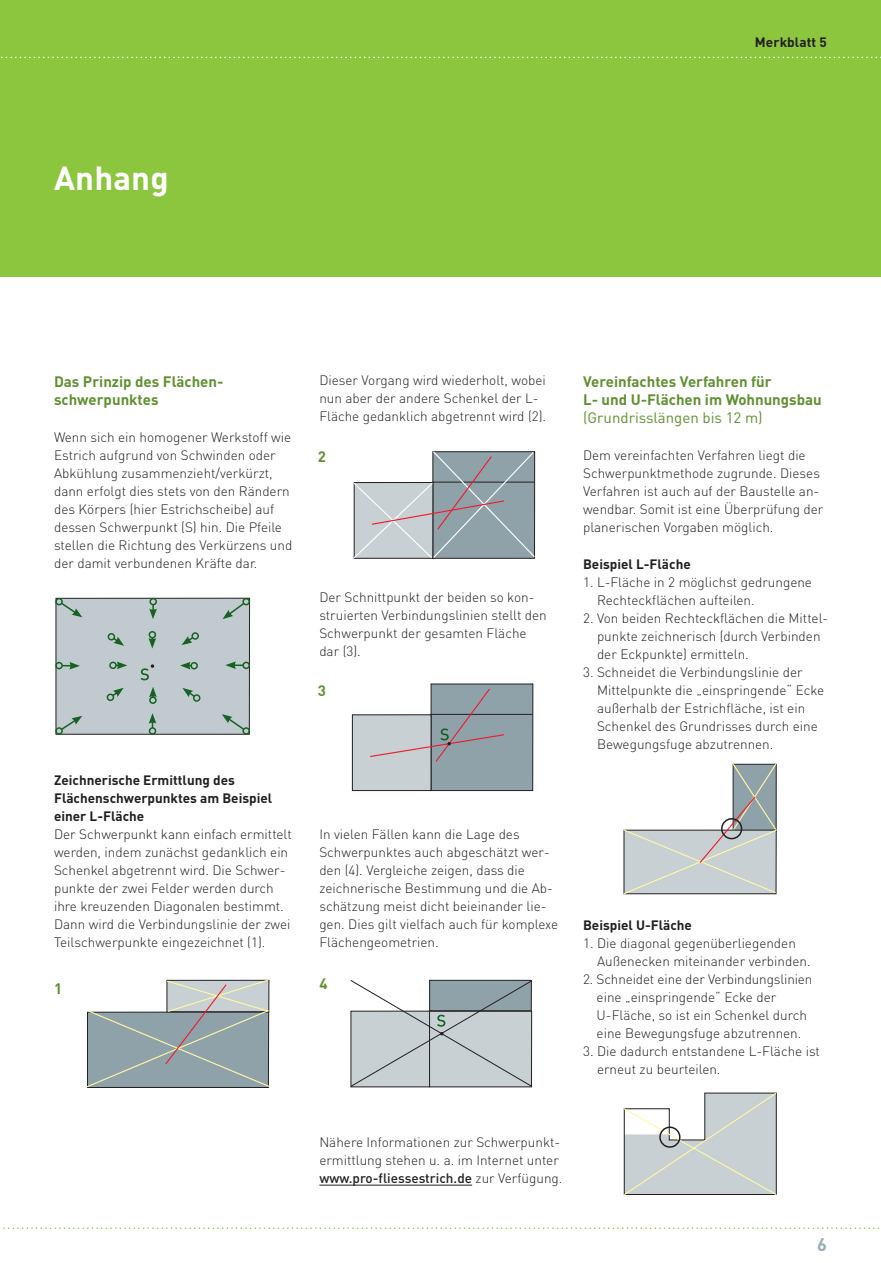
<style>
.page{position:relative;width:881px;height:1263px;background:#fff}
.page>*{position:absolute;margin:0;border:0;box-sizing:border-box;transform-origin:0 0}
.t1{font:700 33px "DIN";letter-spacing:.005em;color:#fff}
.t2{font:700 18px "DIN";color:#96aeb4}
.t3{font:700 15px/18px "DIN";color:#609131}
.t4{font:15px "DIN";color:#609131}
.t5{font:300 13.5px/18px "DIN";color:#231f20}
.t6{font:700 13.5px/18px "DIN";color:#231f20}
.s1{font-weight:500}
</style>
<div class="page">
<svg style="left:0;top:1227px;width:880px;height:2px"></svg>
<div style="left:0;top:0;width:880px;height:277px;background:#8bc63e"></div>
<svg style="left:1px;top:57px;width:880px;height:1px"></svg>
<hr style="left:319px;top:1185px;width:153px;height:1px;background:#231f20">
<div style="left:56px;top:598px;width:193px;height:136px;background:#c1cace"></div>
<div style="left:56px;top:598px;width:194px;height:137px;border:1px solid #231f20"></div>
<svg style="left:140px;top:664px;width:14px;height:16px"></svg>
<div style="left:242px;top:727px;width:8px;height:8px;border:2px solid #176125;border-radius:50%"></div>
<svg style="left:222px;top:714px;width:24px;height:17px"></svg>
<div style="left:242px;top:598px;width:8px;height:7px;border:2px solid #176125;border-radius:50%"></div>
<svg style="left:222px;top:601px;width:24px;height:18px"></svg>
<div style="left:55px;top:598px;width:8px;height:7px;border:2px solid #176125;border-radius:50%"></div>
<svg style="left:59px;top:601px;width:23px;height:16px"></svg>
<div style="left:55px;top:727px;width:8px;height:8px;border:2px solid #176125;border-radius:50%"></div>
<svg style="left:59px;top:716px;width:23px;height:15px"></svg>
<div style="left:55px;top:662px;width:8px;height:7px;border:2px solid #176125;border-radius:50%"></div>
<svg style="left:62px;top:662px;width:18px;height:7px"></svg>
<div style="left:242px;top:662px;width:8px;height:7px;border:2px solid #176125;border-radius:50%"></div>
<svg style="left:225px;top:661px;width:18px;height:8px"></svg>
<div style="left:149px;top:598px;width:8px;height:7px;border:2px solid #176125;border-radius:50%"></div>
<svg style="left:149px;top:605px;width:8px;height:14px"></svg>
<div style="left:149px;top:727px;width:7px;height:8px;border:2px solid #176125;border-radius:50%"></div>
<svg style="left:149px;top:713px;width:7px;height:15px"></svg>
<div style="left:149px;top:696px;width:8px;height:8px;border:2px solid #176125;border-radius:50%"></div>
<svg style="left:149px;top:687px;width:8px;height:10px"></svg>
<div style="left:148px;top:631px;width:8px;height:7px;border:2px solid #176125;border-radius:50%"></div>
<svg style="left:148px;top:638px;width:8px;height:10px"></svg>
<div style="left:108px;top:633px;width:7px;height:7px;border:2px solid #176125;border-radius:50%"></div>
<svg style="left:112px;top:636px;width:12px;height:10px"></svg>
<div style="left:107px;top:693px;width:7px;height:8px;border:2px solid #176125;border-radius:50%"></div>
<svg style="left:111px;top:688px;width:13px;height:10px"></svg>
<div style="left:193px;top:694px;width:7px;height:8px;border:2px solid #176125;border-radius:50%"></div>
<svg style="left:182px;top:688px;width:14px;height:10px"></svg>
<div style="left:191px;top:632px;width:8px;height:8px;border:2px solid #176125;border-radius:50%"></div>
<svg style="left:181px;top:636px;width:14px;height:9px"></svg>
<div style="left:109px;top:662px;width:8px;height:7px;border:2px solid #176125;border-radius:50%"></div>
<svg style="left:116px;top:661px;width:11px;height:8px"></svg>
<div style="left:190px;top:662px;width:8px;height:7px;border:2px solid #176125;border-radius:50%"></div>
<svg style="left:180px;top:662px;width:11px;height:7px"></svg>
<svg style="left:87px;top:979px;width:183px;height:109px;background:#a7b2b5"></svg>
<svg style="left:353px;top:451px;width:183px;height:108px;background:#aeb7bb"></svg>
<svg style="left:350px;top:979px;width:183px;height:109px;background:#bcc4c7"></svg>
<hr style="left:429px;top:1011px;width:1px;height:76px;background:#231f20">
<div style="left:352px;top:715px;width:79px;height:75px;background:#c8d0d3"></div>
<div style="left:352px;top:714px;width:79px;height:77px;border:1px solid #231f20"></div>
<svg style="left:368px;top:683px;width:166px;height:109px"></svg>
<svg style="left:623px;top:1092px;width:154px;height:103px"></svg>
<div style="left:659px;top:1126px;width:21px;height:22px;border:2px solid #231f20;border-radius:50%"></div>
<svg style="left:623px;top:763px;width:154px;height:132px"></svg>
<div style="left:720px;top:818px;width:22px;height:21px;border:2px solid #231f20;border-radius:50%"></div>
<h1 class="t1" style="left:54px;top:157px;width:116px">Anhang</h1>
<p class="t6" style="left:754px;top:33px;width:73px">Merkblatt 5</p>
<p class="t6" style="left:775px;top:34px;width:51px">11/2015</p>
<p class="t3" style="left:54px;top:372px;width:171px">Das Prinzip des Flächen&shy;schwerpunktes</p>
<p class="t5" style="left:54px;top:428px;width:240px">Wenn sich ein homogener Werkstoff wie Estrich aufgrund von Schwinden oder Abkühlung zusammenzieht/verkürzt, dann erfolgt dies stets von den Rändern des Körpers (hier Estrichscheibe) auf dessen Schwerpunkt (S) hin. Die Pfeile stellen die Richtung des Verkürzens und der damit verbundenen Kräfte dar.</p>
<p class="t6" style="left:54px;top:771px;width:220px">Zeichnerische Ermittlung des<br>Flächenschwerpunktes am Beispiel einer L-Fläche</p>
<p class="t5" style="left:54px;top:825px;width:239px">Der Schwerpunkt kann einfach ermittelt werden, indem zunächst gedanklich ein Schenkel abgetrennt wird. Die Schwer&shy;punkte der zwei Felder werden durch ihre kreuzenden Diagonalen bestimmt.<br>Dann wird die Verbindungslinie der zwei Teilschwerpunkte eingezeichnet (1).</p>
<p class="t3" style="left:54px;top:979px;width:10px">1</p>
<p class="t5" style="left:319px;top:371px;width:228px">Dieser Vorgang wird wiederholt, wobei nun aber der andere Schenkel der L-<br>Fläche gedanklich abgetrennt wird (2).</p>
<p class="t3" style="left:318px;top:447px;width:10px">2</p>
<p class="t5" style="left:319px;top:588px;width:229px">Der Schnittpunkt der beiden so kon&shy;struierten Verbindungslinien stellt den<br>Schwerpunkt der gesamten Fläche dar (3).</p>
<p class="t3" style="left:318px;top:680px;width:10px">3</p>
<p class="t3" style="left:583px;top:372px;width:240px">Vereinfachtes Verfahren für<br>L- und U-Flächen im Wohnungsbau</p>
<p class="t4" style="left:583px;top:408px;width:181px">(Grundrisslängen bis 12 m)</p>
<p class="t5" style="left:583px;top:446px;width:242px">Dem vereinfachten Verfahren liegt die Schwerpunktmethode zugrunde. Dieses Verfahren ist auch auf der Baustelle an&shy;wendbar. Somit ist eine Überprüfung der planerischen Vorgaben möglich.</p>
<p class="t6" style="left:583px;top:555px;width:109px">Beispiel L-Fläche</p>
<p class="t5" style="left:596px;top:573px;width:216px;text-indent:-14px">1. L-Fläche in 2 möglichst gedrungene<br>Rechteckflächen aufteilen.</p>
<p class="t5" style="left:596px;top:609px;width:233px;text-indent:-14px">2. Von beiden Rechteckflächen die Mittel&shy;punkte zeichnerisch (durch Verbinden der Eckpunkte) ermitteln.</p>
<p class="t5" style="left:596px;top:663px;width:229px;text-indent:-14px">3. Schneidet die Verbindungslinie der Mittelpunkte die „einspringende“ Ecke außerhalb der Estrichfläche, ist ein Schenkel des Grundrisses durch eine Bewegungsfuge abzutrennen.</p>
<p class="t5" style="left:319px;top:825px;width:240px">In vielen Fällen kann die Lage des Schwerpunktes auch abgeschätzt wer&shy;den (4). Vergleiche zeigen, dass die zeichnerische Bestimmung und die Ab&shy;schätzung meist dicht beieinander lie&shy;gen. Dies gilt vielfach auch für komplexe Flächengeometrien.</p>
<p class="t3" style="left:319px;top:974px;width:10px">4</p>
<p class="t6" style="left:583px;top:916px;width:110px">Beispiel U-Fläche</p>
<p class="t5" style="left:596px;top:934px;width:215px;text-indent:-14px">1. Die diagonal gegenüberliegenden<br>Außenecken miteinander verbinden.</p>
<p class="t5" style="left:596px;top:970px;width:217px;text-indent:-14px">2. Schneidet eine der Verbindungslinien eine „einspringende“ Ecke der U-Fläche, so ist ein Schenkel durch eine Bewegungsfuge abzutrennen.</p>
<p class="t5" style="left:596px;top:1042px;width:224px;text-indent:-14px">3. Die dadurch entstandene L-Fläche ist erneut zu beurteilen.</p>
<p class="t5" style="left:319px;top:1133px;width:244px">Nähere Informationen zur Schwerpunkt-- ermittlung stehen u. a. im Internet unter <span class="s1">www.pro-fliessestrich.de</span> zur Verfügung.</p>
<h2 class="t2" style="left:816px;top:1233px;width:11px">6</h2>
</div>
